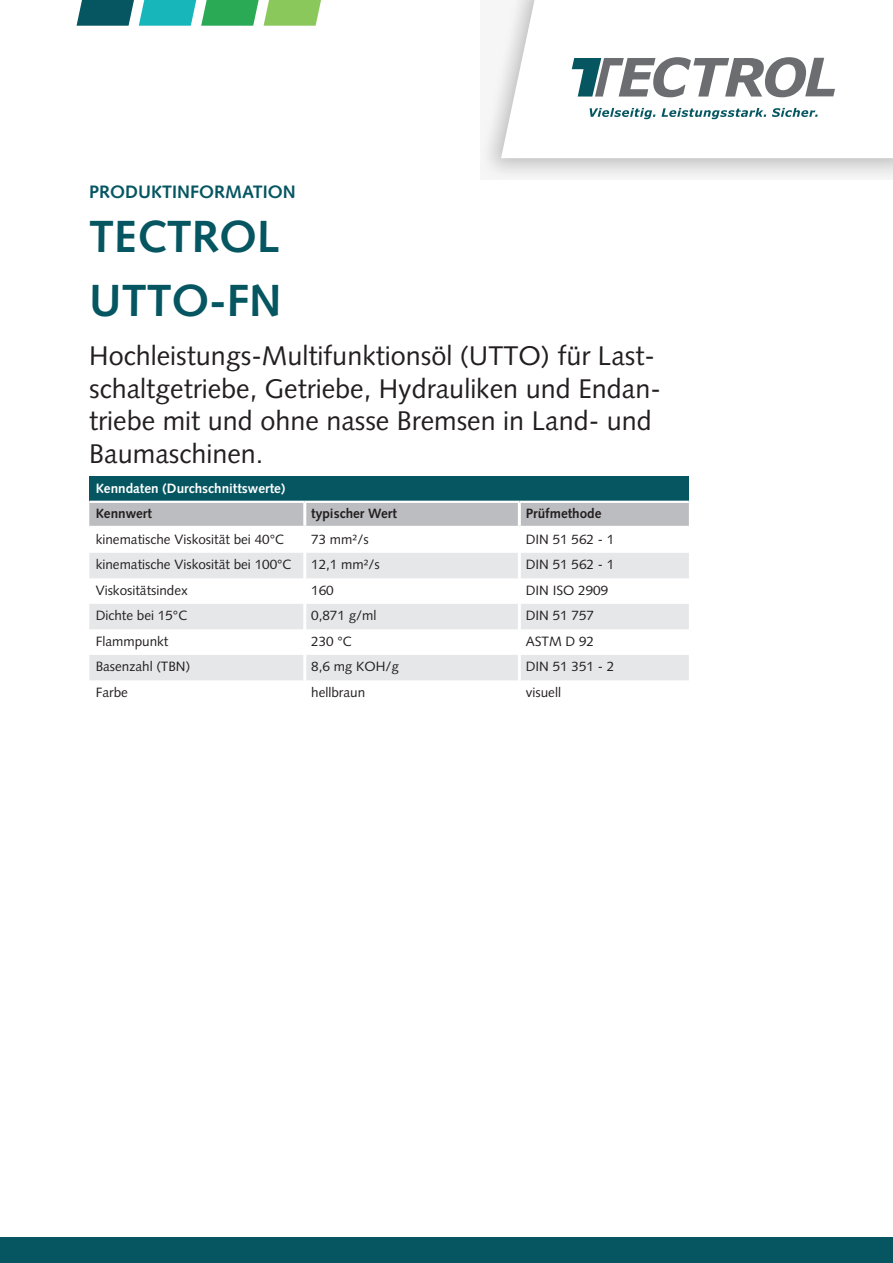
<style>
.page{position:relative;width:893px;height:1263px;background:#fff}
.page>*{position:absolute;margin:0;border:0;box-sizing:border-box;transform-origin:0 0}
.Produktname{font:700 45px "Syntax LT Std";color:#055661}
.Produktname-2{font:27px/32.4px "Syntax LT Std";color:#231f20}
.Kopfzeile{font:700 18px "Syntax LT Std";color:#055661}
.ENE-Tabelle-Normal{font:13.5px "Syntax LT Std";color:#231f20}
.ENE-Tabelle-Subline{font:700 13.5px "Syntax LT Std";color:#231f20}
.ENE-Tabelle-Headline{font:700 13.5px "Syntax LT Std";color:#fff}
</style>
<div class="page">
<svg style="left:483px;top:71px;width:410px;height:107px"></svg>
<svg style="left:501px;top:0;width:392px;height:158px"></svg>
<svg style="left:590px;top:108px;width:65px;height:11px"></svg>
<svg style="left:661px;top:108px;width:105px;height:11px"></svg>
<svg style="left:772px;top:108px;width:46px;height:9px"></svg>
<svg style="left:572px;top:57px;width:263px;height:40px"></svg>
<svg style="left:77px;top:0;width:244px;height:26px;background:#53ae88"></svg>
<div style="left:0;top:1237px;width:893px;height:26px;background:#055661"></div>
<div style="left:89px;top:476px;width:600px;height:26px;background:#055661"></div>
<div style="left:89px;top:503px;width:600px;height:23px;background:#bcbdc0"></div>
<svg style="left:90px;top:680px;width:598px;height:1px"></svg>
<svg style="left:89px;top:553px;width:600px;height:127px;fill:#e6e7e9"></svg>
<hr style="left:89px;top:501px;width:216px;height:2px;background:#fff">
<hr style="left:305px;top:501px;width:214px;height:2px;background:#fff">
<hr style="left:303px;top:503px;width:3px;height:23px;background:#fff">
<hr style="left:519px;top:501px;width:170px;height:2px;background:#fff">
<hr style="left:518px;top:503px;width:3px;height:23px;background:#fff">
<hr style="left:303px;top:553px;width:3px;height:25px;background:#fff">
<hr style="left:518px;top:553px;width:3px;height:25px;background:#fff">
<hr style="left:303px;top:578px;width:3px;height:26px;background:#fff">
<hr style="left:518px;top:578px;width:3px;height:26px;background:#fff">
<hr style="left:303px;top:604px;width:3px;height:25px;background:#fff">
<hr style="left:518px;top:604px;width:3px;height:25px;background:#fff">
<hr style="left:303px;top:629px;width:3px;height:26px;background:#fff">
<hr style="left:518px;top:629px;width:3px;height:26px;background:#fff">
<hr style="left:303px;top:655px;width:3px;height:25px;background:#fff">
<hr style="left:518px;top:655px;width:3px;height:25px;background:#fff">
<hr style="left:303px;top:680px;width:3px;height:26px;background:#fff">
<hr style="left:518px;top:680px;width:3px;height:26px;background:#fff">
<p class="Kopfzeile" style="left:89px;top:182px;width:208px">PRODUKTINFORMATION</p>
<p class="Produktname" style="left:89px;top:211px;width:191px">TECTROL</p>
<p class="Produktname" style="left:89px;top:274px;width:194px">UTTO-FN</p>
<p class="Produktname-2" style="left:89px;top:340px;width:573px">Hochleistungs-Multifunktionsöl (UTTO) für Last&shy;schaltgetriebe, Getriebe, Hydrauliken und Endan&shy;triebe mit und ohne nasse Bremsen in Land- und Baumaschinen.</p>
<p class="ENE-Tabelle-Headline" style="left:96px;top:480px;width:191px">Kenndaten (Durchschnittswerte)</p>
<p class="ENE-Tabelle-Subline" style="left:96px;top:506px;width:58px">Kennwert</p>
<p class="ENE-Tabelle-Subline" style="left:311px;top:506px;width:87px">typischer Wert</p>
<p class="ENE-Tabelle-Subline" style="left:526px;top:506px;width:77px">Prüfmethode</p>
<p class="ENE-Tabelle-Normal" style="left:96px;top:531px;width:190px">kinematische Viskosität bei 40°C</p>
<p class="ENE-Tabelle-Normal" style="left:311px;top:531px;width:59px">73 mm²/s</p>
<p class="ENE-Tabelle-Normal" style="left:526px;top:531px;width:90px">DIN 51 562 - 1</p>
<p class="ENE-Tabelle-Normal" style="left:96px;top:557px;width:197px">kinematische Viskosität bei 100°C</p>
<p class="ENE-Tabelle-Normal" style="left:311px;top:557px;width:70px">12,1 mm²/s</p>
<p class="ENE-Tabelle-Normal" style="left:526px;top:557px;width:90px">DIN 51 562 - 1</p>
<p class="ENE-Tabelle-Normal" style="left:96px;top:582px;width:94px">Viskositätsindex</p>
<p class="ENE-Tabelle-Normal" style="left:311px;top:582px;width:24px">160</p>
<p class="ENE-Tabelle-Normal" style="left:526px;top:582px;width:84px">DIN ISO 2909</p>
<p class="ENE-Tabelle-Normal" style="left:96px;top:608px;width:93px">Dichte bei 15°C</p>
<p class="ENE-Tabelle-Normal" style="left:311px;top:608px;width:67px">0,871 g/ml</p>
<p class="ENE-Tabelle-Normal" style="left:526px;top:608px;width:70px">DIN 51 757</p>
<p class="ENE-Tabelle-Normal" style="left:96px;top:633px;width:74px">Flammpunkt</p>
<p class="ENE-Tabelle-Normal" style="left:311px;top:633px;width:42px">230 °C</p>
<p class="ENE-Tabelle-Normal" style="left:526px;top:633px;width:70px">ASTM D 92</p>
<p class="ENE-Tabelle-Normal" style="left:96px;top:659px;width:96px">Basenzahl (TBN)</p>
<p class="ENE-Tabelle-Normal" style="left:311px;top:659px;width:89px">8,6 mg KOH/g</p>
<p class="ENE-Tabelle-Normal" style="left:526px;top:659px;width:90px">DIN 51 351 - 2</p>
<p class="ENE-Tabelle-Normal" style="left:96px;top:684px;width:34px">Farbe</p>
<p class="ENE-Tabelle-Normal" style="left:311px;top:684px;width:56px">hellbraun</p>
<p class="ENE-Tabelle-Normal" style="left:526px;top:684px;width:37px">visuell</p>
</div>
